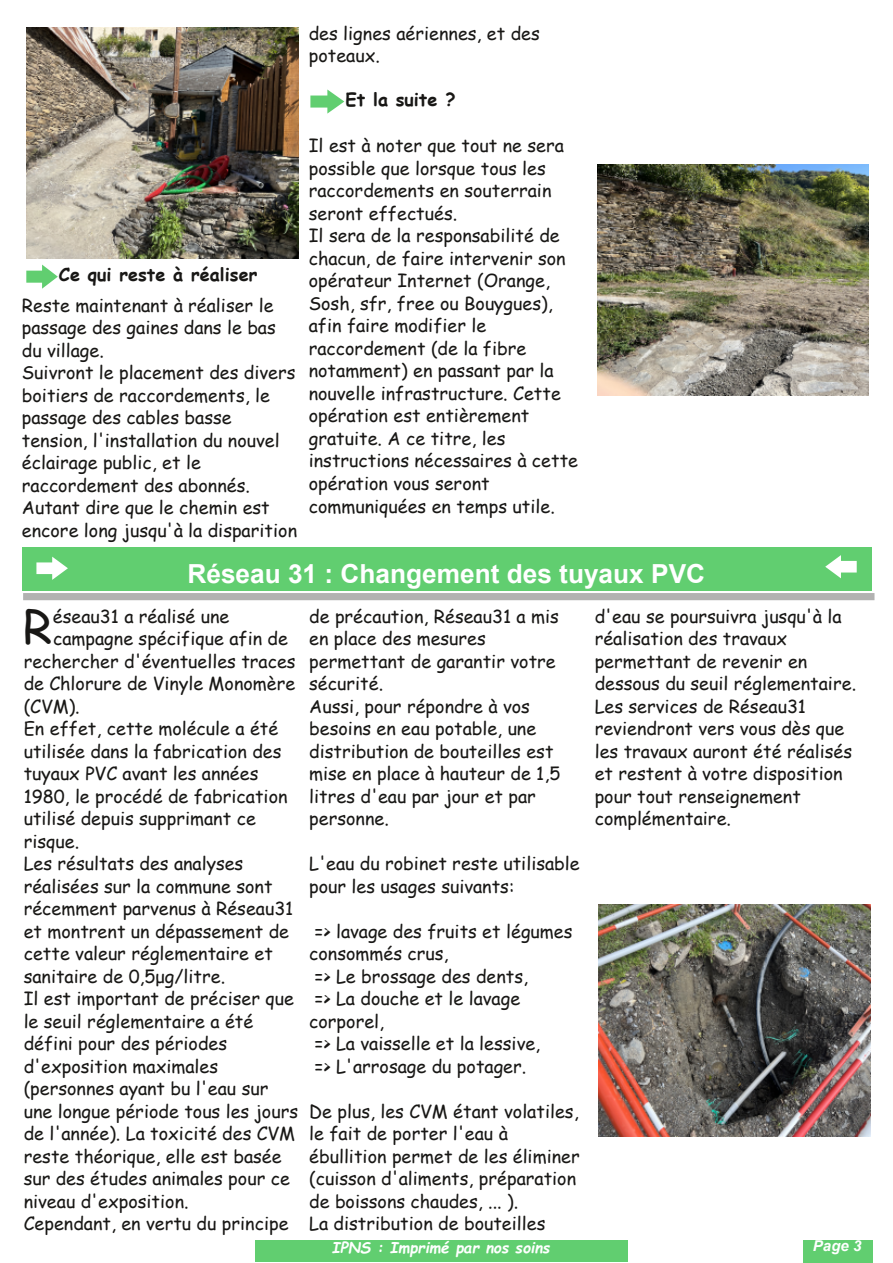
<style>
.page{position:relative;width:893px;height:1263px;background:#fff}
.page>*{position:absolute;margin:0;border:0;box-sizing:border-box;transform-origin:0 0}
.t1{font:46.8px "Comic Sans MS";color:#181715}
.t2{font:700 26.25px "Arial";color:#fff}
.t3{font:18px/22.5px "Comic Sans MS";color:#181715}
.t4{font:700 18px "Comic Sans MS";color:#181715}
.t5{font:italic 700 15px "Comic Sans MS";color:#fff}
.t6{font:italic 700 15px "Arial";color:#fff}
</style>
<div class="page">
<div style="left:255px;top:1240px;width:373px;height:21px;background:#61ce70"></div>
<div style="left:803px;top:1240px;width:69px;height:23px;background:#61ce70"></div>
<div style="left:22px;top:548px;width:849px;height:43px;background:#61ce70"></div>
<div style="left:23px;top:593px;width:851px;height:7px;background:#b2b2b1"></div>
<svg style="left:36px;top:557px;width:32px;height:23px"></svg>
<svg style="left:825px;top:555px;width:32px;height:23px"></svg>
<img style="left:27px;top:27px;width:272px;height:231px">
<svg style="left:26px;top:265px;width:32px;height:24px"></svg>
<svg style="left:310px;top:90px;width:34px;height:24px"></svg>
<img style="left:597px;top:164px;width:272px;height:231px">
<img style="left:598px;top:905px;width:272px;height:231px">
<p class="t3" style="left:309px;top:21px;width:233px">des lignes aériennes, et des poteaux.</p>
<p class="t4" style="left:59px;top:261px;width:200px">Ce qui reste à réaliser</p>
<p class="t3" style="left:22px;top:293px;width:277px">Reste maintenant à réaliser le passage des gaines dans le bas du village.<br>Suivront le placement des divers boitiers de raccordements, le passage des cables basse tension, l'installation du nouvel éclairage public, et le raccordement des abonnés.<br>Autant dire que le chemin est encore long jusqu'à la disparition</p>
<p class="t4" style="left:345px;top:86px;width:112px">Et la suite ?</p>
<p class="t3" style="left:309px;top:134px;width:271px">Il est à noter que tout ne sera possible que lorsque tous les raccordements en souterrain seront effectués.<br>Il sera de la responsabilité de chacun, de faire intervenir son opérateur Internet (Orange,<br>Sosh, sfr, free ou Bouygues), afin faire modifier le raccordement (de la fibre notamment) en passant par la nouvelle infrastructure. Cette opération est entièrement gratuite. A ce titre, les instructions nécessaires à cette opération vous seront communiquées en temps utile.</p>
<h2 class="t2" style="left:188px;top:559px;width:519px">Réseau 31 : Changement des tuyaux PVC</h2>
<h1 class="t1" style="left:23px;top:593px;width:31px">R</h1>
<p class="t3" style="left:53px;top:604px;width:178px">éseau31 a réalisé une</p>
<p class="t3" style="left:53px;top:627px;width:236px">campagne spécifique afin de</p>
<p class="t3" style="left:24px;top:649px;width:273px">rechercher d'éventuelles traces</p>
<p class="t3" style="left:24px;top:672px;width:273px">de Chlorure de Vinyle Monomère</p>
<p class="t3" style="left:24px;top:694px;width:58px">(CVM).</p>
<p class="t3" style="left:24px;top:717px;width:256px">En effet, cette molécule a été</p>
<p class="t3" style="left:24px;top:739px;width:259px">utilisée dans la fabrication des</p>
<p class="t3" style="left:24px;top:762px;width:236px">tuyaux PVC avant les années</p>
<p class="t3" style="left:24px;top:784px;width:265px">1980, le procédé de fabrication</p>
<p class="t3" style="left:24px;top:807px;width:234px">utilisé depuis supprimant ce</p>
<p class="t3" style="left:24px;top:829px;width:57px">risque.</p>
<p class="t3" style="left:24px;top:852px;width:221px">Les résultats des analyses</p>
<p class="t3" style="left:24px;top:874px;width:250px">réalisées sur la commune sont</p>
<p class="t3" style="left:24px;top:897px;width:271px">récemment parvenus à Réseau31</p>
<p class="t3" style="left:24px;top:919px;width:267px">et montrent un dépassement de</p>
<p class="t3" style="left:24px;top:942px;width:251px">cette valeur réglementaire et</p>
<p class="t3" style="left:24px;top:964px;width:203px">sanitaire de 0,5μg/litre.</p>
<p class="t3" style="left:24px;top:987px;width:272px">Il est important de préciser que</p>
<p class="t3" style="left:24px;top:1009px;width:231px">le seuil réglementaire a été</p>
<p class="t3" style="left:24px;top:1032px;width:205px">défini pour des périodes</p>
<p class="t3" style="left:24px;top:1054px;width:196px">d'exposition maximales</p>
<p class="t3" style="left:24px;top:1077px;width:246px">(personnes ayant bu l'eau sur</p>
<p class="t3" style="left:24px;top:1099px;width:276px">une longue période tous les jours</p>
<p class="t3" style="left:24px;top:1122px;width:273px">de l'année). La toxicité des CVM</p>
<p class="t3" style="left:24px;top:1144px;width:259px">reste théorique, elle est basée</p>
<p class="t3" style="left:24px;top:1167px;width:268px">sur des études animales pour ce</p>
<p class="t3" style="left:24px;top:1189px;width:166px">niveau d'exposition.</p>
<p class="t3" style="left:24px;top:1212px;width:266px">Cependant, en vertu du principe</p>
<p class="t3" style="left:309px;top:604px;width:253px">de précaution, Réseau31 a mis en place des mesures permettant de garantir votre sécurité.<br>Aussi, pour répondre à vos besoins en eau potable, une distribution de bouteilles est mise en place à hauteur de 1,5 litres d'eau par jour et par personne.</p>
<p class="t3" style="left:309px;top:852px;width:272px">L'eau du robinet reste utilisable pour les usages suivants:</p>
<p class="t3" style="left:315px;top:919px;width:259px">=&gt; lavage des fruits et légumes</p>
<p class="t3" style="left:309px;top:942px;width:141px">consommés crus,</p>
<p class="t3" style="left:315px;top:964px;width:215px">=&gt; Le brossage des dents,</p>
<p class="t3" style="left:315px;top:987px;width:207px">=&gt; La douche et le lavage</p>
<p class="t3" style="left:309px;top:1009px;width:77px">corporel,</p>
<p class="t3" style="left:315px;top:1032px;width:227px">=&gt; La vaisselle et la lessive,</p>
<p class="t3" style="left:315px;top:1054px;width:213px">=&gt; L'arrosage du potager.</p>
<p class="t3" style="left:309px;top:1099px;width:272px">De plus, les CVM étant volatiles, le fait de porter l'eau à ébullition permet de les éliminer (cuisson d'aliments, préparation de boissons chaudes, ... ).<br>La distribution de bouteilles</p>
<p class="t3" style="left:595px;top:604px;width:263px">d'eau se poursuivra jusqu'à la réalisation des travaux permettant de revenir en dessous du seuil réglementaire.<br>Les services de Réseau31 reviendront vers vous dès que les travaux auront été réalisés et restent à votre disposition pour tout renseignement complémentaire.</p>
<p class="t5" style="left:332px;top:1236px;width:220px">IPNS : Imprimé par nos soins</p>
<p class="t6" style="left:813px;top:1238px;width:50px">Page 3</p>
</div>
